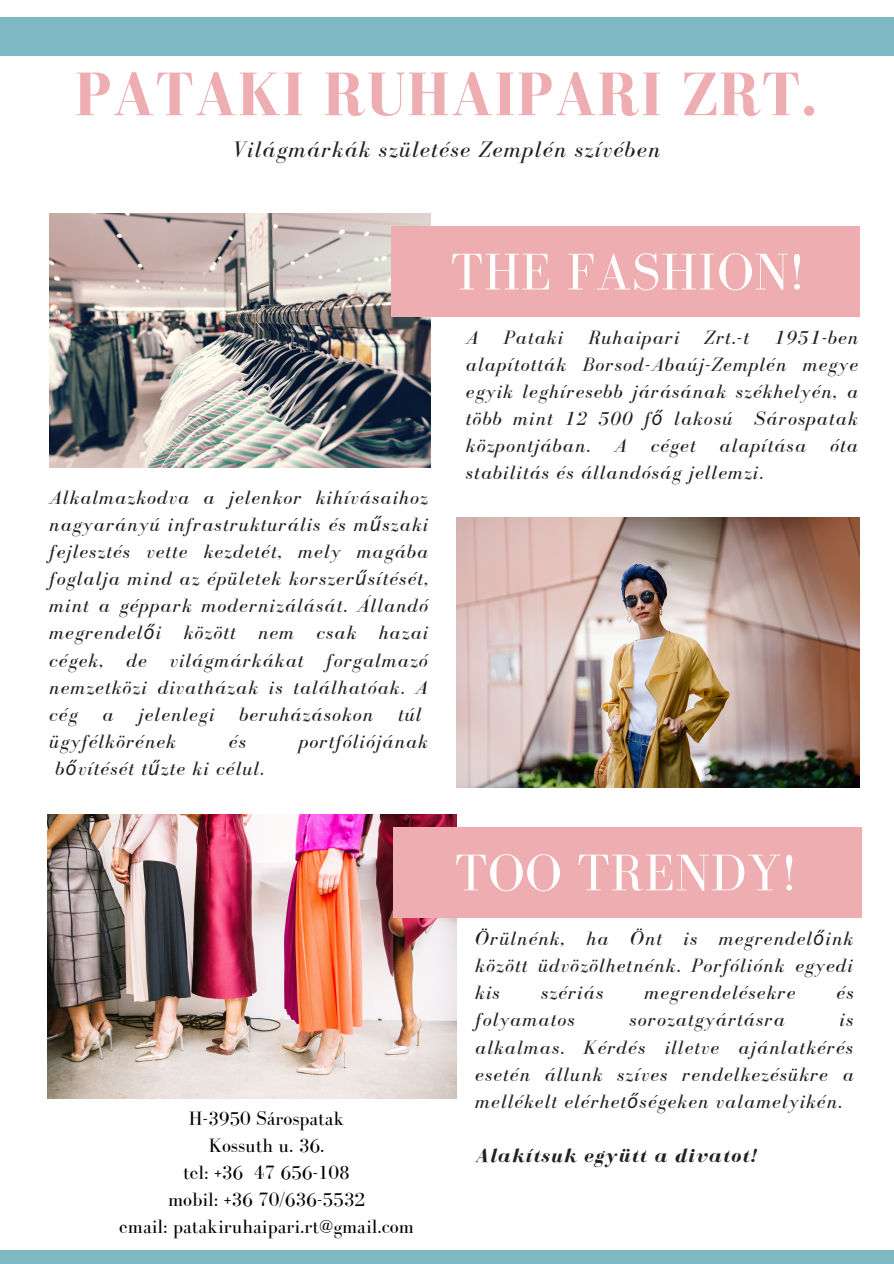
<style>
.page{position:relative;width:894px;height:1264px;background:#fff}
.page>*{position:absolute;margin:0;border:0;box-sizing:border-box;transform-origin:0 0}
.t1{font:700 63px "Bodoni FLF";letter-spacing:.01em;color:#eeadb0}
.t2{font:52.95px "Bodoni FLF";letter-spacing:.01em;color:#fff}
.t3{font:italic 23.25px "Bodoni FLF";letter-spacing:.06em;color:#222}
.t4{font:italic 19.8px/27px "Bodoni FLF";letter-spacing:.06em;color:#222;text-align:justify}
.t5{font:19.8px/27px "Bodoni FLF";color:#000;text-align:center}
.t6{font:italic 700 19.8px "Bodoni FLF";letter-spacing:.06em;color:#222}
.s1{font-family:"Noto Sans"}
</style>
<div class="page">
<div style="left:0;top:1249px;width:893px;height:14px;background:#7eb9c3"></div>
<div style="left:0;top:18px;width:893px;height:38px;background:#7eb9c3"></div>
<img style="left:47px;top:814px;width:409px;height:284px">
<div style="left:392px;top:827px;width:469px;height:90px;background:#eeadb0"></div>
<img style="left:456px;top:518px;width:403px;height:269px">
<img style="left:49px;top:213px;width:381px;height:254px">
<div style="left:391px;top:227px;width:468px;height:90px;background:#eeadb0"></div>
<h1 class="t1" style="left:75px;top:60px;width:744px">PATAKI RUHAIPARI ZRT.</h1>
<p class="t3" style="left:232px;top:136px;width:429px">Világmárkák születése Zemplén szívében</p>
<h2 class="t2" style="left:450px;top:243px;width:355px">THE FASHION!</h2>
<p class="t4" style="left:49px;top:484px;width:380px">Alkalmazkodva a jelenkor kihívásaihoz nagyarányú infrastrukturális és m<span class="s1">ű</span>szaki fejlesztés vette kezdetét, mely magába foglalja mind az épületek korszer<span class="s1">ű</span>sítését, mint a géppark modernizálását. Állandó megrendel<span class="s1">ő</span>i között nem csak hazai cégek, de világmárkákat forgalmazó nemzetközi divatházak is találhatóak. A cég</p>
<p class="t4" style="left:102px;top:700px;width:13px">a</p>
<p class="t4" style="left:138px;top:700px;width:77px">jelenlegi</p>
<p class="t4" style="left:239px;top:700px;width:135px">beruházásokon</p>
<p class="t4" style="left:398px;top:700px;width:25px">túl</p>
<p class="t4" style="left:49px;top:727px;width:128px">ügyfélkörének</p>
<p class="t4" style="left:229px;top:727px;width:18px">és</p>
<p class="t4" style="left:299px;top:727px;width:130px">portfóliójának</p>
<p class="t4" style="left:56px;top:754px;width:209px">b<span class="s1">ő</span>vítését t<span class="s1">ű</span>zte ki célul.</p>
<p class="t4" style="left:466px;top:324px;width:393px;text-indent:308px">1951-ben alapították Borsod-Abaúj-Zemplén megye egyik leghíresebb járásának székhelyén, a több mint 12 500 f<span class="s1">ő</span> lakosú Sárospatak központjában. A céget alapítása óta stabilitás és állandóság jellemzi.</p>
<p class="t4" style="left:466px;top:324px;width:14px">A</p>
<p class="t4" style="left:503px;top:324px;width:61px">Pataki</p>
<p class="t4" style="left:588px;top:324px;width:93px">Ruhaipari</p>
<p class="t4" style="left:704px;top:324px;width:46px">Zrt.-t</p>
<p class="t5" style="left:119px;top:1104px;width:296px">H-3950 Sárospatak<br>Kossuth u. 36.<br>tel: +36 47 656-108<br>mobil: +36 70/636-5532<br>email: patakiruhaipari.rt@gmail.com</p>
<h2 class="t2" style="left:454px;top:844px;width:343px">TOO TRENDY!</h2>
<p class="t4" style="left:475px;top:925px;width:379px">Örülnénk, ha Önt is megrendel<span class="s1">ő</span>ink között üdvözölhetnénk. Porfóliónk egyedi kis</p>
<p class="t4" style="left:541px;top:979px;width:64px">szériás</p>
<p class="t4" style="left:644px;top:979px;width:152px">megrendelésekre</p>
<p class="t4" style="left:836px;top:979px;width:18px">és</p>
<p class="t4" style="left:475px;top:1006px;width:101px">folyamatos</p>
<p class="t4" style="left:629px;top:1006px;width:157px">sorozatgyártásra</p>
<p class="t4" style="left:475px;top:1006px;width:380px;text-indent:364px">is alkalmas. Kérdés illetve ajánlatkérés esetén állunk szíves rendelkezésükre a mellékelt elérhet<span class="s1">ő</span>ségeken valamelyikén.</p>
<p class="t6" style="left:475px;top:1144px;width:282px">Alakítsuk együtt a divatot!</p>
</div>
